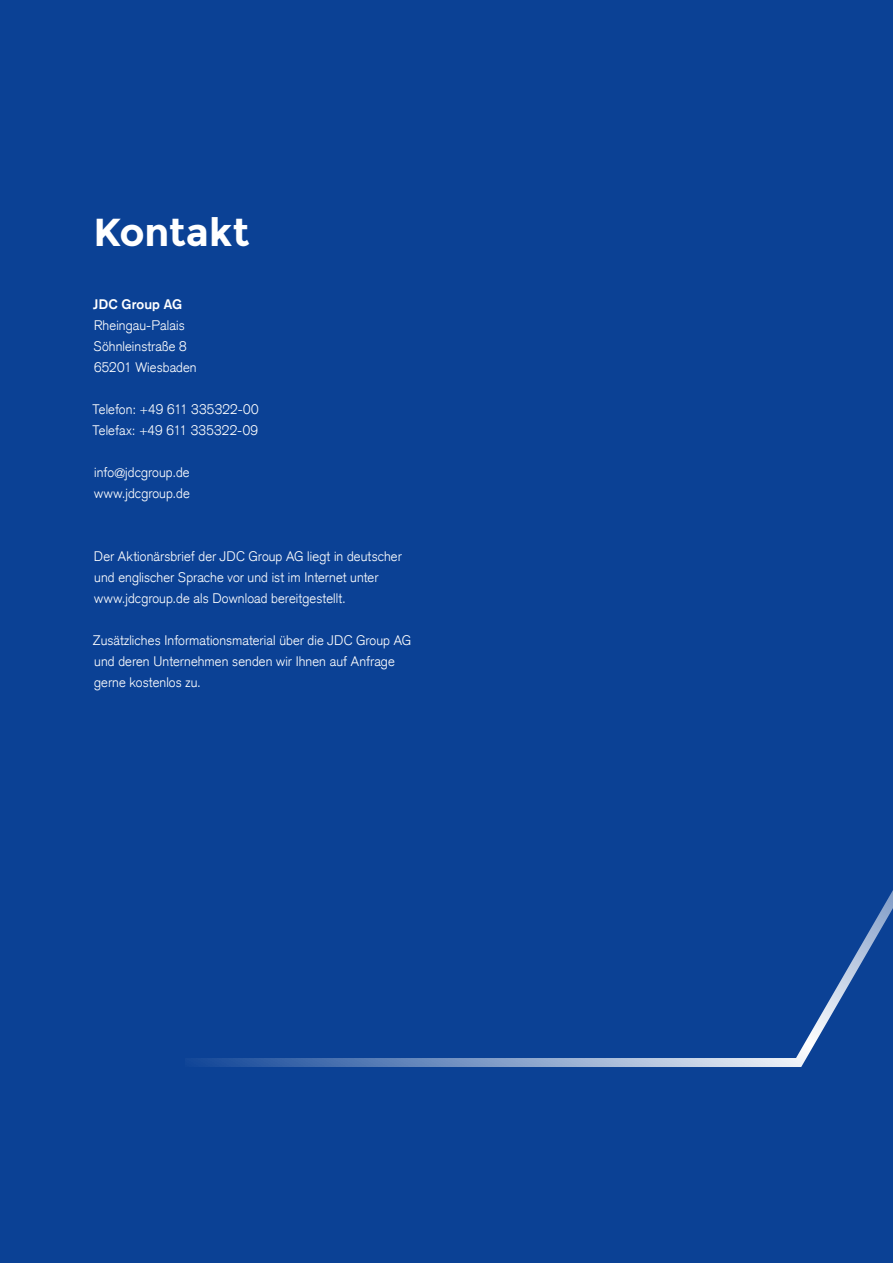
<style>
.page{position:relative;width:893px;height:1263px;background:#0b4195}
.page>*{position:absolute;margin:0;border:0;box-sizing:border-box;transform-origin:0 0}
.t1{font:700 39px "Montserrat";letter-spacing:-.005em;color:#fff}
.t2{font:300 13.5px/21px "Akzidenz Grotesk";letter-spacing:.005em;color:#fff}
.t3{font:700 13.5px "Akzidenz Grotesk";letter-spacing:.005em;color:#fff}
</style>
<div class="page">
<svg style="left:193px;top:890px;width:700px;height:177px"></svg>
<h1 class="t1" style="left:94px;top:209px;width:158px">Kontakt</h1>
<p class="t3" style="left:93px;top:296px;width:90px">JDC Group AG</p>
<p class="t2" style="left:94px;top:314px;width:105px">Rheingau-Palais<br>Söhnleinstraße 8<br>65201 Wiesbaden</p>
<p class="t2" style="left:92px;top:398px;width:168px">Telefon: +49 611 335322-00<br>Telefax: +49 611 335322-09</p>
<p class="t2" style="left:94px;top:461px;width:97px">info@jdcgroup.de www.jdcgroup.de</p>
<p class="t2" style="left:94px;top:545px;width:309px">Der Aktionärsbrief der JDC Group AG liegt in deutscher und englischer Sprache vor und ist im Internet unter www.jdcgroup.de als Download bereitgestellt.</p>
<p class="t2" style="left:93px;top:629px;width:320px">Zusätzliches Informationsmaterial über die JDC Group AG und deren Unternehmen senden wir Ihnen auf Anfrage gerne kostenlos zu.</p>
</div>
